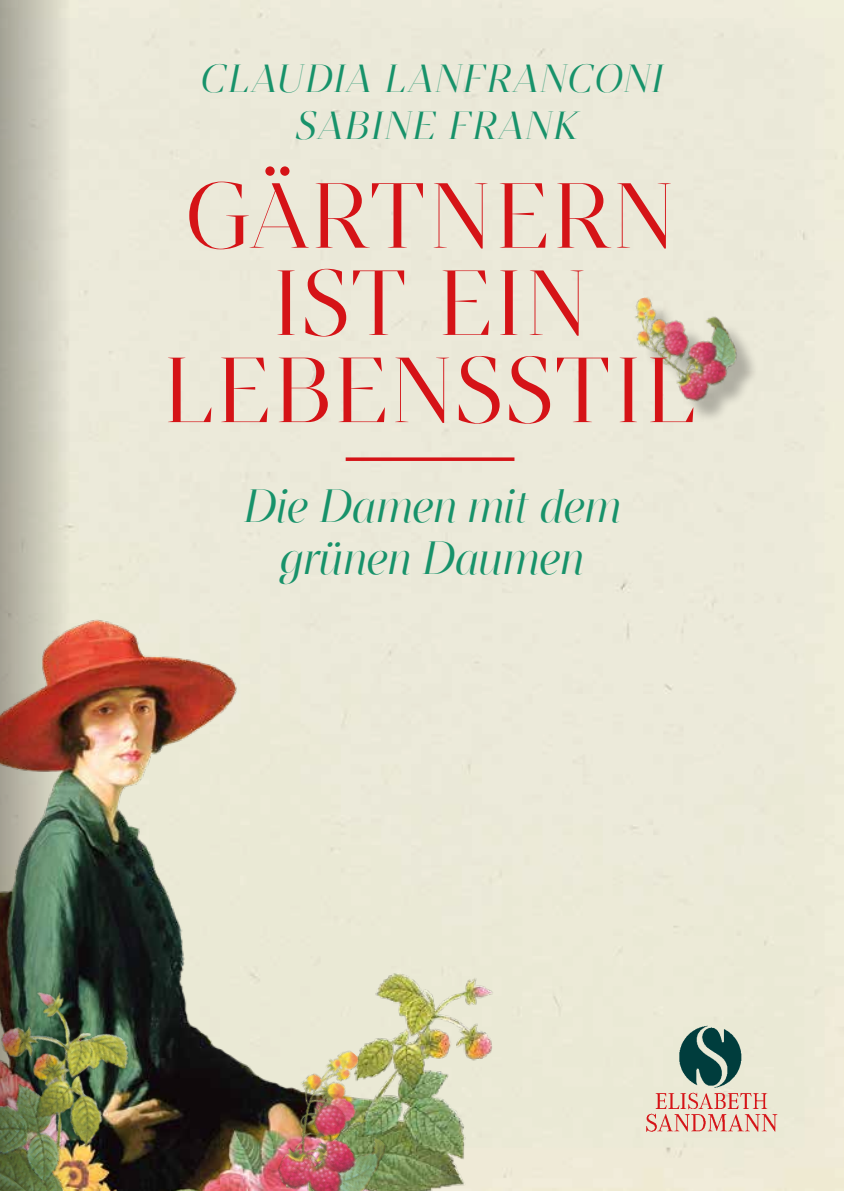
<style>
.page{position:relative;width:844px;height:1191px;background:#fff}
.page>*{position:absolute;margin:0;border:0;box-sizing:border-box;transform-origin:0 0}
.t1{font:92.05px/87.1px "Argesta Hairline";letter-spacing:.02em;color:#d51317;text-align:center}
.t2{font:italic 46.55px/52.1px "Argesta Hairline";letter-spacing:-.005em;color:#17926a;text-align:center}
.t3{font:italic 39.2px/46.4px "Argesta Hairline";letter-spacing:.01em;color:#17926a;text-align:center}
</style>
<div class="page">
<div style="left:223px;top:605px;width:164px;height:586px;background:#eae9d5"></div>
<img style="left:287px;top:973px;width:292px;height:218px">
<img style="left:247px;top:1028px;width:190px;height:163px">
<div style="left:641px;top:303px;width:118px;height:121px;background:#ebe9d9"></div>
<img style="left:613px;top:275px;width:141px;height:143px">
<svg style="left:345px;top:457px;width:169px;height:4px"></svg>
<img style="left:639px;top:1022px;width:139px;height:113px">
<img style="left:0;top:0;width:223px;height:1191px">
<p class="t3" style="left:198px;top:56px;width:464px">CLAUDIA LANFRANCONI<br>SABINE FRANK</p>
<h1 class="t1" style="left:162px;top:173px;width:536px">GÄRTNERN<br>IST EIN<br>LEBENSSTIL</h1>
<p class="t2" style="left:241px;top:480px;width:379px">Die Damen mit dem grünen Daumen</p>
</div>
